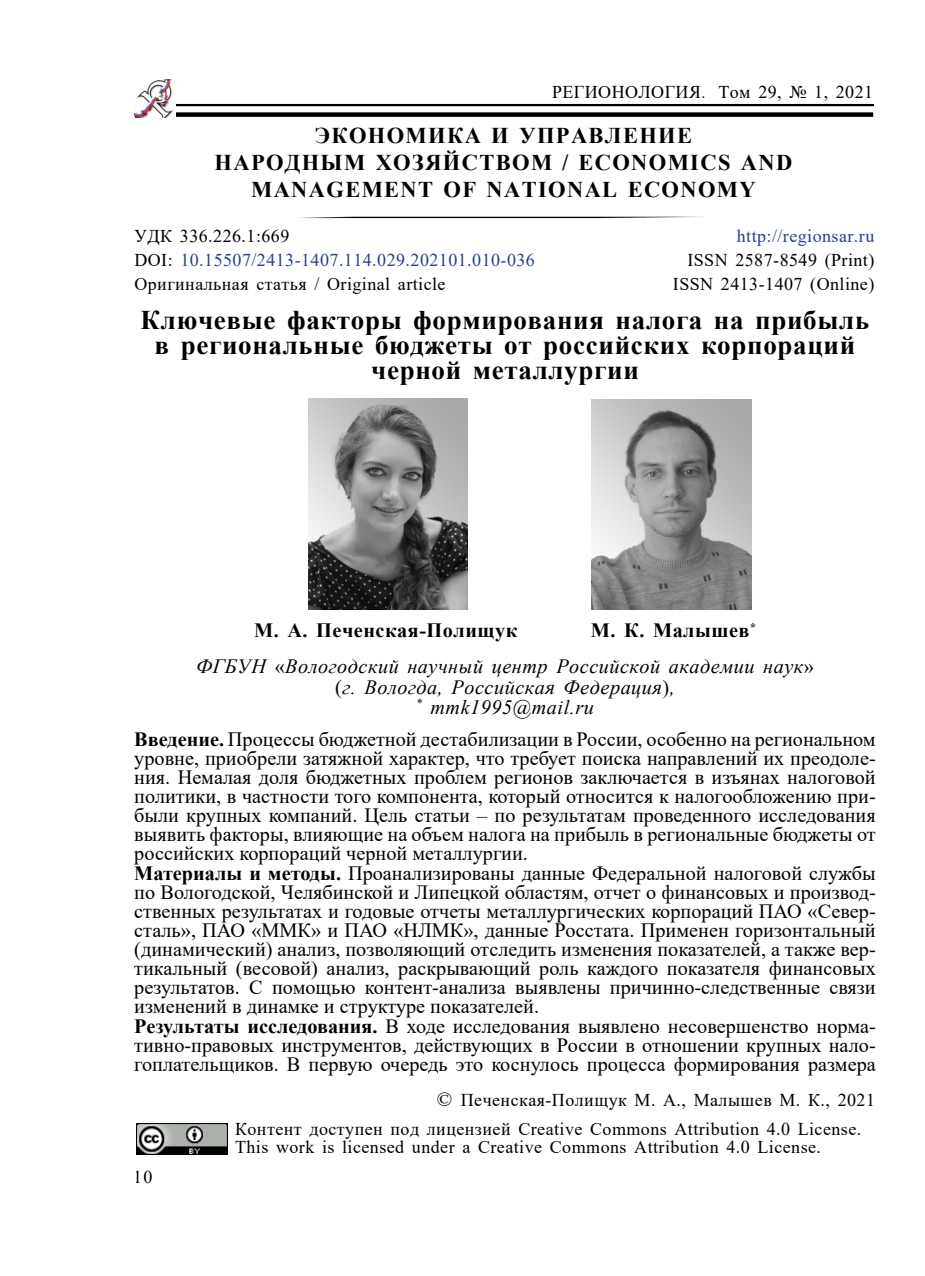
<style>
.page{position:relative;width:925px;height:1276px;background:#fff}
.page>*{position:absolute;margin:0;border:0;box-sizing:border-box;transform-origin:0 0}
.t1{font:700 27px/24.8px "Times New Roman";letter-spacing:.025em;color:#000;text-align:center}
.t2{font:700 22.5px/27px "Times New Roman";letter-spacing:.06em;color:#000;text-align:center}
.t3{font:20.25px/19.1px "Times New Roman";color:#000}
.t4{font:italic 20.25px/36px "Times New Roman";letter-spacing:.025em;color:#000}
.t5{font:700 20.25px "Times New Roman";letter-spacing:.025em;color:#000}
.t6{font:18px/29px "Times New Roman";letter-spacing:.025em;color:#000}
.t7{font:18px "Times New Roman";letter-spacing:.025em;color:#25408f}
.s1{font-size:15.75px}
.s2{color:#000}
.s3{font-weight:700;font-style:normal}
.s4{font-style:normal}
.s5{font-weight:700}
.s6{font-size:20.25px}
</style>
<div class="page">
<hr style="left:176px;top:104px;width:698px;height:2px;background:#000">
<div style="left:176px;top:112px;width:697px;height:5px;background:#000"></div>
<img style="left:135px;top:79px;width:39px;height:38px">
<img style="left:300px;top:216px;width:403px;height:3px">
<img style="left:137px;top:1124px;width:90px;height:30px">
<img style="left:308px;top:399px;width:160px;height:210px">
<img style="left:592px;top:399px;width:159px;height:211px">
<p class="t6" style="left:552px;top:77px;width:323px">РЕГИОНОЛОГИЯ<span class="s1">.</span> Том 29, № 1, 2021</p>
<p class="t2" style="left:215px;top:121px;width:579px">ЭКОНОМИКА И УПРАВЛЕНИЕ<br>НАРОДНЫМ ХОЗЯЙСТВОМ / ECONOMICS AND<br>MANAGEMENT OF NATIONAL ECONOMY</p>
<p class="t6" style="left:134px;top:220px;width:156px">УДК 336.226.1:669</p>
<p class="t7" style="left:737px;top:223px;width:139px">http://regionsar.ru</p>
<p class="t7" style="left:134px;top:247px;width:402px"><span class="s2">DOI:</span> 10.15507/2413-1407.114.029.202101.010-036</p>
<p class="t6" style="left:687px;top:245px;width:188px">ISSN 2587-8549 (Print)</p>
<p class="t6" style="left:134px;top:269px;width:313px">Оригинальная статья / Original article</p>
<p class="t6" style="left:673px;top:269px;width:203px">ISSN 2413-1407 (Online)</p>
<h1 class="t1" style="left:141px;top:307px;width:730px">Ключевые факторы формирования налога на прибыль в региональные бюджеты от российских корпораций черной металлургии</h1>
<p class="t4" style="left:196px;top:612px;width:619px;text-indent:395px"><span class="s3">М. К. Малышев</span><sup>*<br></sup>ФГБУН <span class="s4">«</span>Вологодский научный центр Российской академии наук<span class="s4">»</span></p>
<p class="t4" style="left:335px;top:676px;width:341px;line-height:20.2px;text-align:center"><span class="s4">(</span>г. Вологда, Российская Федерация<span class="s4">)</span>, <sup>*</sup> mmk1995@mail.ru</p>
<p class="t3" style="left:134px;top:729px;width:743px"><span class="s5">Введение.</span> Процессы бюджетной дестабилизации в России, особенно на региональном уровне, приобрели затяжной характер, что требует поиска направлений их преодоле&shy;ния. Немалая доля бюджетных проблем регионов заключается в изъянах налоговой политики, в частности того компонента, который относится к налогообложению при&shy;были крупных компаний. Цель статьи – по результатам проведенного исследования выявить факторы, влияющие на объем налога на прибыль в региональные бюджеты от российских корпораций черной металлургии.<br><span class="s5">Материалы и методы.</span> Проанализированы данные Федеральной налоговой службы по Вологодской, Челябинской и Липецкой областям, отчет о финансовых и производ&shy;ственных результатах и годовые отчеты металлургических корпораций ПАО «Север&shy;сталь», ПАО «ММК» и ПАО «НЛМК», данные Росстата. Применен горизонтальный (динамический) анализ, позволяющий отследить изменения показателей, а также вер&shy;тикальный (весовой) анализ, раскрывающий роль каждого показателя финансовых результатов. С помощью контент-анализа выявлены причинно-следственные связи изменений в динамке и структуре показателей.<br><span class="s5">Результаты исследования.</span> В ходе исследования выявлено несовершенство норма&shy;тивно-правовых инструментов, действующих в России в отношении крупных нало&shy;гоплательщиков. В первую очередь это коснулось процесса формирования размера</p>
<p class="t5" style="left:254px;top:616px;width:265px">М. А. Печенская-Полищук</p>
<p class="t6" style="left:134px;top:1161px;width:20px">10</p>
<p class="t6" style="left:235px;top:1084px;width:641px;text-indent:202px"><span class="s6">©</span> Печенская-Полищук М. А., Малышев М. К., 2021<br>Контент доступен под лицензией Creative Commons Attribution 4.0 License.</p>
<p class="t6" style="left:235px;top:1131px;width:587px">This work is licensed under a Creative Commons Attribution 4.0 License.</p>
</div>
